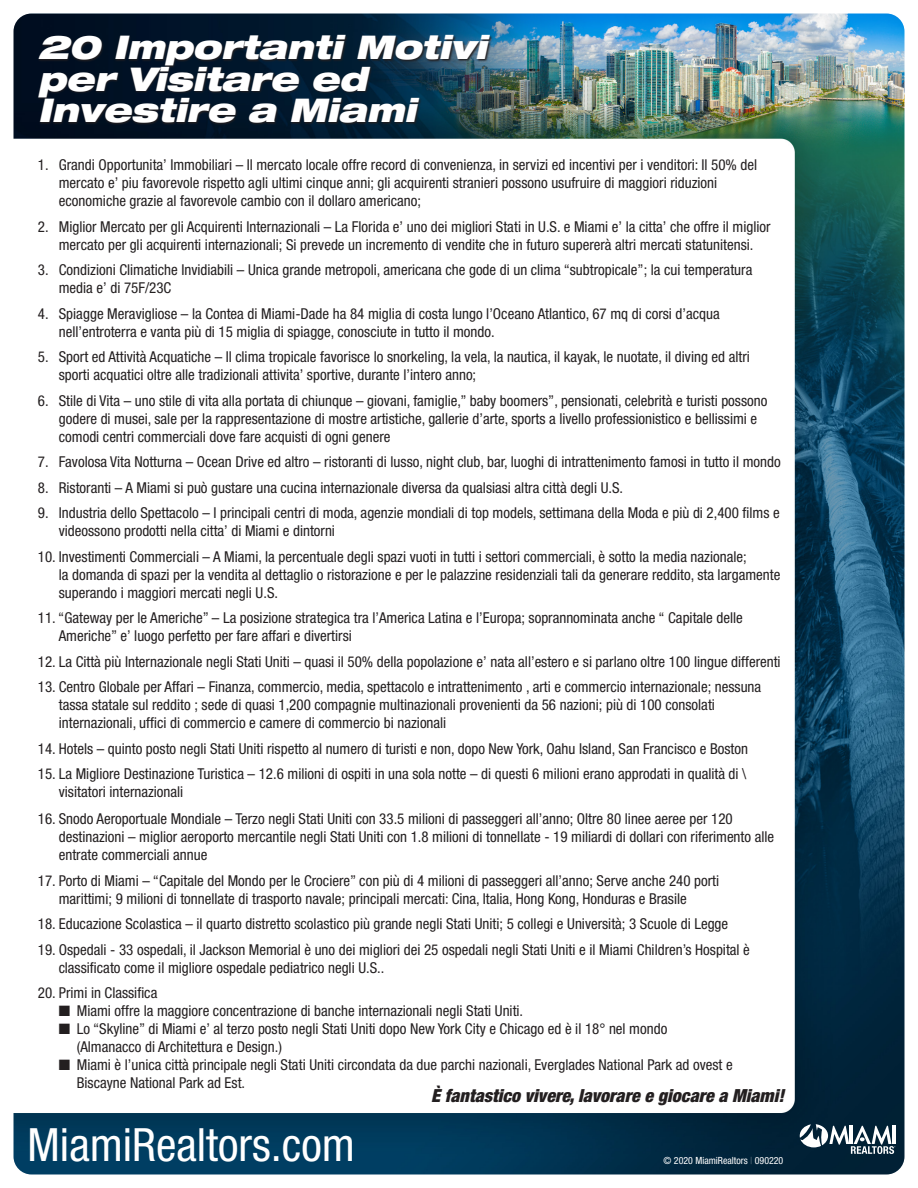
<style>
.page{position:relative;width:918px;height:1188px;background:#fff}
.page>*{position:absolute;margin:0;border:0;box-sizing:border-box;transform-origin:0 0}
.t1{font:condensed 45.9px "Helvetica Neue";color:#fff}
.t2{font:italic 900 expanded 32.7px/31.5px "Helvetica Neue";letter-spacing:-.01em;color:#fff}
.t3{font:italic 900 condensed 18.15px "Helvetica Neue";color:#231f20}
.t4{font:condensed 15px/18px "Helvetica Neue";color:#231f20}
.t5{font:condensed 9.9px "Helvetica Neue";color:#fff}
.s1{font-weight:900}
</style>
<div class="page">
<img style="left:14px;top:14px;width:890px;height:1160px">
<svg style="left:800px;top:1124px;width:95px;height:30px"></svg>
<svg style="left:38px;top:35px;width:455px;height:90px"></svg>
<p class="t2" style="left:38px;top:31px;width:451px">20 Importanti Motivi per Visitare ed</p>
<p class="t2" style="left:38px;top:94px;width:380px">Investire a Miami</p>
<p class="t4" style="left:38px;top:156px;width:721px">1. Grandi Opportunita’ Immobiliari – Il mercato locale offre record di convenienza, in servizi ed incentivi per i venditori: Il 50% del</p>
<p class="t4" style="left:59px;top:174px;width:660px">mercato e’ piu favorevole rispetto agli ultimi cinque anni; gli acquirenti stranieri possono usufruire di maggiori riduzioni</p>
<p class="t4" style="left:59px;top:192px;width:364px">economiche grazie al favorevole cambio con il dollaro americano;</p>
<p class="t4" style="left:38px;top:217px;width:734px">2. Miglior Mercato per gli Acquirenti Internazionali – La Florida e’ uno dei migliori Stati in U.S. e Miami e’ la citta’ che offre il miglior</p>
<p class="t4" style="left:59px;top:235px;width:696px">mercato per gli acquirenti internazionali; Si prevede un incremento di vendite che in futuro supererà altri mercati statunitensi.</p>
<p class="t4" style="left:38px;top:261px;width:716px">3. Condizioni Climatiche Invidiabili – Unica grande metropoli, americana che gode di un clima “subtropicale”; la cui temperatura</p>
<p class="t4" style="left:59px;top:279px;width:114px">media e’ di 75F/23C</p>
<p class="t4" style="left:38px;top:304px;width:683px">4. Spiagge Meravigliose – la Contea di Miami-Dade ha 84 miglia di costa lungo l’Oceano Atlantico, 67 mq di corsi d’acqua</p>
<p class="t4" style="left:59px;top:322px;width:437px">nell’entroterra e vanta più di 15 miglia di spiagge, conosciute in tutto il mondo.</p>
<p class="t4" style="left:38px;top:348px;width:714px">5. Sport ed Attività Acquatiche – Il clima tropicale favorisce lo snorkeling, la vela, la nautica, il kayak, le nuotate, il diving ed altri</p>
<p class="t4" style="left:59px;top:366px;width:419px">sporti acquatici oltre alle tradizionali attivita’ sportive, durante l’intero anno;</p>
<p class="t4" style="left:38px;top:391px;width:731px">6. Stile di Vita – uno stile di vita alla portata di chiunque – giovani, famiglie,” baby boomers”, pensionati, celebrità e turisti possono</p>
<p class="t4" style="left:59px;top:409px;width:700px">godere di musei, sale per la rappresentazione di mostre artistiche, gallerie d’arte, sports a livello professionistico e bellissimi e</p>
<p class="t4" style="left:59px;top:427px;width:333px">comodi centri commerciali dove fare acquisti di ogni genere</p>
<p class="t4" style="left:38px;top:453px;width:744px">7. Favolosa Vita Notturna – Ocean Drive ed altro – ristoranti di lusso, night club, bar, luoghi di intrattenimento famosi in tutto il mondo</p>
<p class="t4" style="left:38px;top:478px;width:587px">8. Ristoranti – A Miami si può gustare una cucina internazionale diversa da qualsiasi altra città degli U.S.</p>
<p class="t4" style="left:38px;top:504px;width:744px">9. Industria dello Spettacolo – I principali centri di moda, agenzie mondiali di top models, settimana della Moda e più di 2,400 films e</p>
<p class="t4" style="left:59px;top:522px;width:278px">videossono prodotti nella citta’ di Miami e dintorni</p>
<p class="t4" style="left:38px;top:547px;width:710px">10. Investimenti Commerciali – A Miami, la percentuale degli spazi vuoti in tutti i settori commerciali, è sotto la media nazionale;</p>
<p class="t4" style="left:59px;top:565px;width:723px">la domanda di spazi per la vendita al dettaglio o ristorazione e per le palazzine residenziali tali da generare reddito, sta largamente</p>
<p class="t4" style="left:59px;top:583px;width:221px">superando i maggiori mercati negli U.S.</p>
<p class="t4" style="left:38px;top:609px;width:707px">11. “Gateway per le Americhe” – La posizione strategica tra l’America Latina e l’Europa; soprannominata anche “ Capitale delle</p>
<p class="t4" style="left:59px;top:627px;width:295px">Americhe” e’ luogo perfetto per fare affari e divertirsi</p>
<p class="t4" style="left:38px;top:652px;width:744px">12. La Città più Internazionale negli Stati Uniti – quasi il 50% della popolazione e’ nata all’estero e si parlano oltre 100 lingue differenti</p>
<p class="t4" style="left:38px;top:678px;width:725px">13. Centro Globale per Affari – Finanza, commercio, media, spettacolo e intrattenimento , arti e commercio internazionale; nessuna</p>
<p class="t4" style="left:59px;top:696px;width:658px">tassa statale sul reddito ; sede di quasi 1,200 compagnie multinazionali provenienti da 56 nazioni; più di 100 consolati</p>
<p class="t4" style="left:59px;top:714px;width:389px">internazionali, uffici di commercio e camere di commercio bi nazionali</p>
<p class="t4" style="left:38px;top:739px;width:712px">14. Hotels – quinto posto negli Stati Uniti rispetto al numero di turisti e non, dopo New York, Oahu Island, San Francisco e Boston</p>
<p class="t4" style="left:38px;top:765px;width:710px">15. La Migliore Destinazione Turistica – 12.6 milioni di ospiti in una sola notte – di questi 6 milioni erano approdati in qualità di \</p>
<p class="t4" style="left:59px;top:783px;width:126px">visitatori internazionali</p>
<p class="t4" style="left:59px;top:810px;width:717px;text-indent:-21px">16. Snodo Aeroportuale Mondiale – Terzo negli Stati Uniti con 33.5 milioni di passeggeri all’anno; Oltre 80 linee aeree per 120 destinazioni – miglior aeroporto mercantile negli Stati Uniti con 1.8 milioni di tonnellate - 19 miliardi di dollari con riferimento alle</p>
<p class="t4" style="left:59px;top:846px;width:150px">entrate commerciali annue</p>
<p class="t4" style="left:38px;top:871px;width:683px">17. Porto di Miami – “Capitale del Mondo per le Crociere” con più di 4 milioni di passeggeri all’anno; Serve anche 240 porti</p>
<p class="t4" style="left:59px;top:889px;width:630px">marittimi; 9 milioni di tonnellate di trasporto navale; principali mercati: Cina, Italia, Hong Kong, Honduras e Brasile</p>
<p class="t4" style="left:38px;top:915px;width:692px">18. Educazione Scolastica – il quarto distretto scolastico più grande negli Stati Uniti; 5 collegi e Università; 3 Scuole di Legge</p>
<p class="t4" style="left:38px;top:940px;width:714px">19. Ospedali - 33 ospedali, il Jackson Memorial è uno dei migliori dei 25 ospedali negli Stati Uniti e il Miami Children’s Hospital è</p>
<p class="t4" style="left:59px;top:958px;width:327px">classificato come il migliore ospedale pediatrico negli U.S..</p>
<p class="t4" style="left:38px;top:984px;width:121px">20. Primi in Classifica</p>
<p class="t4" style="left:59px;top:1002px;width:466px">■ Miami offre la maggiore concentrazione di banche internazionali negli Stati Uniti.</p>
<p class="t4" style="left:59px;top:1020px;width:610px">■ Lo “Skyline” di Miami e’ al terzo posto negli Stati Uniti dopo New York City e Chicago ed è il 18° nel mondo</p>
<p class="t4" style="left:77px;top:1038px;width:207px">(Almanacco di Architettura e Design.)</p>
<p class="t4" style="left:77px;top:1056px;width:657px;text-indent:-18px">■ Miami è l’unica città principale negli Stati Uniti circondata da due parchi nazionali, Everglades National Park ad ovest e<br>Biscayne National Park ad Est.</p>
<p class="t1" style="left:28px;top:1118px;width:329px">MiamiRealtors.com</p>
<p class="t3" style="left:431px;top:1084px;width:354px">È fantastico vivere, lavorare e giocare a Miami!</p>
<p class="t5" style="left:664px;top:1154px;width:121px">© 2020 MiamiRealtors <span class="s1">|</span> 090220</p>
</div>
